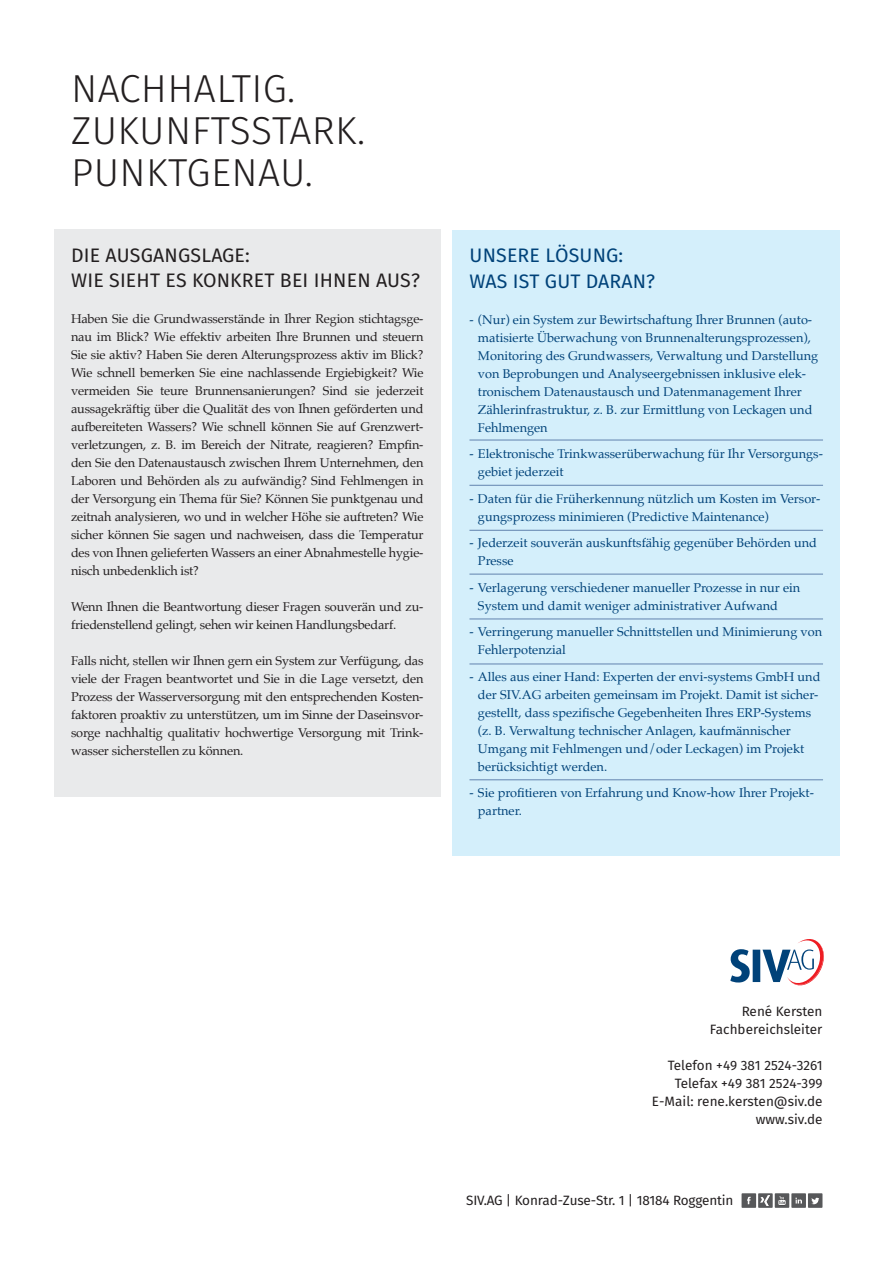
<style>
.page{position:relative;width:893px;height:1263px;background:#fff}
.page>*{position:absolute;margin:0;border:0;box-sizing:border-box;transform-origin:0 0}
.t1{font:300 39px/42px "Fira Sans";letter-spacing:.01em;color:#231f20}
.t2{font:19.5px/25.5px "Fira Sans";letter-spacing:.01em;color:#231f20}
.t3{font:19.5px/25.5px "Fira Sans";letter-spacing:.01em;color:#004279}
.t4{font:13.5px/18px "Fira Sans";color:#231f20;text-align:right}
.t5{font:12.75px/18px "Palatino";letter-spacing:-.015em;color:#231f20;text-align:justify}
.t6{font:12.75px/18px "Palatino";color:#004279}
</style>
<div class="page">
<div style="left:742px;top:1193px;width:14px;height:15px;background:#57585a"></div>
<svg style="left:747px;top:1197px;width:4px;height:7px"></svg>
<div style="left:808px;top:1193px;width:14px;height:15px;background:#57585a"></div>
<div style="left:791px;top:1193px;width:15px;height:15px;background:#57585a"></div>
<svg style="left:795px;top:1197px;width:7px;height:6px"></svg>
<div style="left:775px;top:1193px;width:14px;height:15px;background:#57585a"></div>
<svg style="left:778px;top:1196px;width:8px;height:9px"></svg>
<div style="left:758px;top:1193px;width:15px;height:15px;background:#57585a"></div>
<svg style="left:760px;top:1195px;width:10px;height:11px"></svg>
<svg style="left:811px;top:1198px;width:8px;height:6px"></svg>
<svg style="left:730px;top:939px;width:94px;height:47px"></svg>
<div style="left:54px;top:230px;width:387px;height:566px;background:#e9eaeb"></div>
<div style="left:452px;top:230px;width:388px;height:625px;background:#d4effb"></div>
<hr style="left:469px;top:440px;width:354px;height:1px;background:#5476a5">
<hr style="left:469px;top:485px;width:354px;height:1px;background:#5476a5">
<hr style="left:469px;top:574px;width:354px;height:1px;background:#5476a5">
<hr style="left:469px;top:530px;width:354px;height:1px;background:#5476a5">
<hr style="left:469px;top:779px;width:354px;height:1px;background:#5476a5">
<hr style="left:469px;top:664px;width:354px;height:1px;background:#5476a5">
<hr style="left:469px;top:619px;width:354px;height:1px;background:#5476a5">
<h1 class="t1" style="left:71px;top:71px;width:295px;text-indent:123px">ALTIG.<br>ZUKUNFTSSTARK.<br>PUNKTGENAU.</h1>
<h1 class="t1" style="left:71px;top:71px;width:72px">NACHH</h1>
<h2 class="t2" style="left:71px;top:244px;width:350px">Die Ausgangslage:<br>Wie sieht es konkret bei I hnen aus?</h2>
<p class="t5" style="left:71px;top:310px;width:354px">Haben Sie die Grundwasserstände in Ihrer Region stichtagsge&shy;nau im Blick? Wie effektiv arbeiten Ihre Brunnen und steuern Sie sie aktiv? Haben Sie deren Alterungsprozess aktiv im Blick?<br>Wie schnell bemerken Sie eine nachlassende Ergiebigkeit? Wie vermeiden Sie teure Brunnensanierungen? Sind sie jederzeit aussagekräftig über die Qualität des von Ihnen geförderten und aufbereiteten Wassers? Wie schnell können Sie auf Grenzwert&shy;verletzungen, z. B. im Bereich der Nitrate, reagieren? Empfin&shy;den Sie den Datenaustausch zwischen Ihrem Unternehmen, den Laboren und Behörden als zu aufwändig? Sind Fehlmengen in der Versorgung ein Thema für Sie? Können Sie punktgenau und zeitnah analysieren, wo und in welcher Höhe sie auftreten? Wie sicher können Sie sagen und nachweisen, dass die Temperatur des von Ihnen gelieferten Wassers an einer Abnahmestelle hygie&shy;nisch unbedenklich ist?</p>
<p class="t5" style="left:71px;top:598px;width:354px">Wenn Ihnen die Beantwortung dieser Fragen souverän und zu&shy;friedenstellend gelingt, sehen wir keinen Handlungsbedarf.</p>
<p class="t5" style="left:71px;top:652px;width:354px">Falls nicht, stellen wir Ihnen gern ein System zur Verfügung, das viele der Fragen beantwortet und Sie in die Lage versetzt, den Prozess der Wasserversorgung mit den entsprechenden Kosten&shy;faktoren proaktiv zu unterstützen, um im Sinne der Daseinsvor&shy;sorge nachhaltig qualitativ hochwertige Versorgung mit Trink&shy;wasser sicherstellen zu können.</p>
<h2 class="t3" style="left:470px;top:244px;width:187px">U nsere Lösung:<br>Was ist gut daran?</h2>
<p class="t6" style="left:478px;top:310px;width:342px;text-indent:-9px">- (Nur) ein System zur Bewirtschaftung Ihrer Brunnen (auto&shy;matisierte Überwachung von Brunnenalterungsprozessen), Monitoring des Grundwassers, Verwaltung und Darstellung von Beprobungen und Analyseergebnissen inklusive elek&shy;tronischem Datenaustausch und Datenmanagement Ihrer Zählerinfrastruktur, z. B. zur Ermittlung von Leckagen und Fehlmengen</p>
<p class="t6" style="left:478px;top:445px;width:346px;text-indent:-9px">- Elektronische Trinkwasserüberwachung für Ihr Versorgungs&shy;gebiet jederzeit</p>
<p class="t6" style="left:478px;top:489px;width:344px;text-indent:-9px">- Daten für die Früherkennung nützlich um Kosten im Versor&shy;gungsprozess minimieren (Predictive Maintenance)</p>
<p class="t6" style="left:478px;top:534px;width:341px;text-indent:-9px">- Jederzeit souverän auskunftsfähig gegenüber Behörden und<br>Presse</p>
<p class="t6" style="left:478px;top:578px;width:324px;text-indent:-9px">- Verlagerung verschiedener manueller Prozesse in nur ein<br>System und damit weniger administrativer Aufwand</p>
<p class="t6" style="left:478px;top:623px;width:346px;text-indent:-9px">- Verringerung manueller Schnittstellen und Minimierung von<br>Fehlerpotenzial</p>
<p class="t6" style="left:478px;top:667px;width:344px;text-indent:-9px">- Alles aus einer Hand: Experten der envi-systems GmbH und der SIV.AG arbeiten gemeinsam im Projekt. Damit ist sicher&shy;gestellt, dass spezifische Gegebenheiten Ihres ERP-Systems (z. B. Verwaltung technischer Anlagen, kaufmännischer Umgang mit Fehlmengen und/oder Leckagen) im Projekt berücksichtigt werden.</p>
<p class="t6" style="left:478px;top:784px;width:338px;text-indent:-9px">- Sie profitieren von Erfahrung und Know-how Ihrer Projekt&shy;partner.</p>
<p class="t4" style="left:710px;top:1003px;width:114px">René Kersten<br>Fachbereichsleiter</p>
<p class="t4" style="left:652px;top:1057px;width:172px">Telefon +49 381 2524-3261<br>Telefax +49 381 2524-399<br>E-Mail: rene.kersten@siv.de www.siv.de</p>
<p class="t4" style="left:466px;top:1192px;width:269px">SIV.AG | Konrad-Zuse-Str. 1 | 18184 Roggentin</p>
</div>
